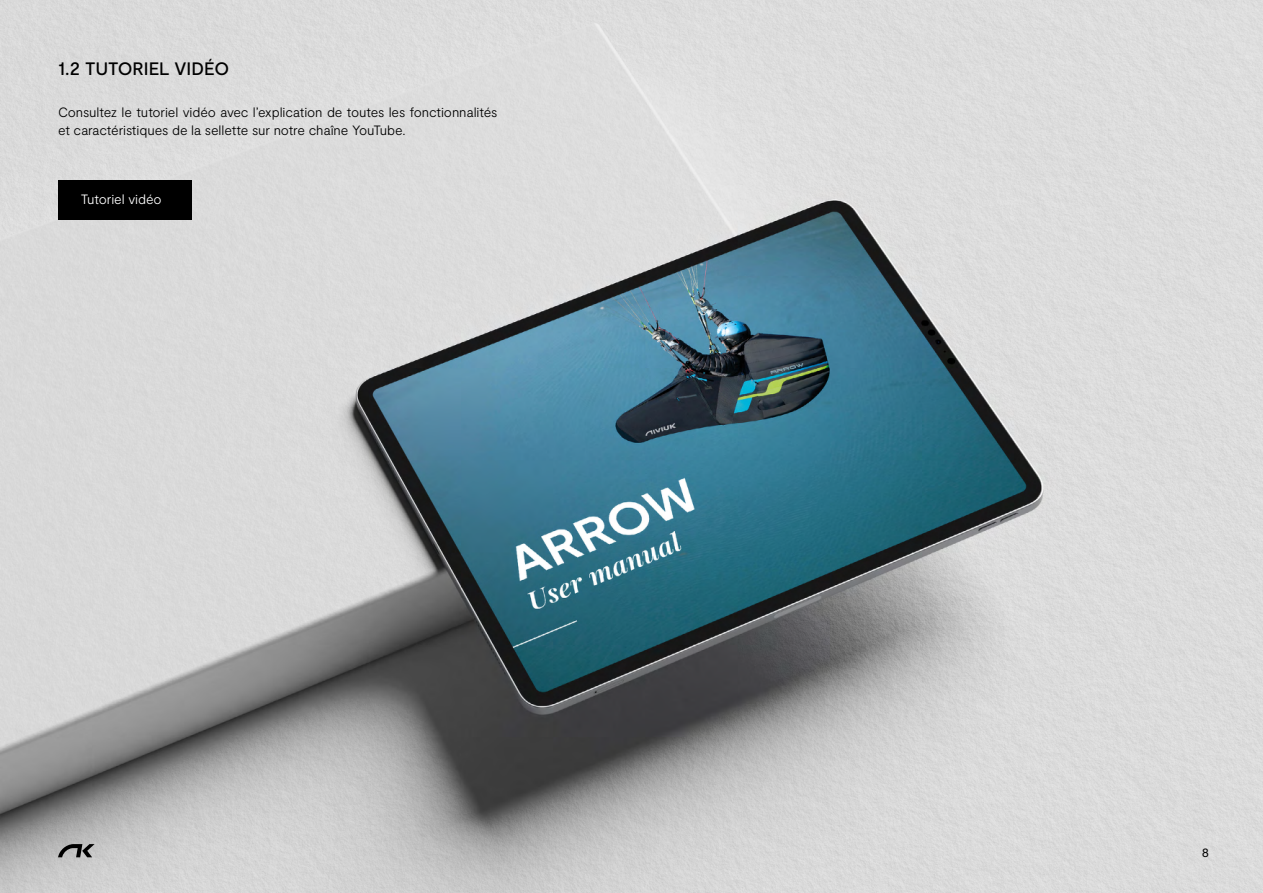
<style>
.page{position:relative;width:1263px;height:893px;background:#fff}
.page>*{position:absolute;margin:0;border:0;box-sizing:border-box;transform-origin:0 0}
.t1{font:500 18px "Moderat";color:#000}
.t2{font:300 13.5px/18px "Moderat";letter-spacing:-.01em;color:#000}
.t3{font:300 13.5px "Moderat";letter-spacing:-.01em;color:#fff}
.t4{font:12px "Helvetica Neue LT Std";color:#000}
</style>
<div class="page">
<img style="left:0;top:0;width:1263px;height:893px">
<div style="left:58px;top:180px;width:133px;height:40px;background:#000"></div>
<svg style="left:58px;top:844px;width:37px;height:13px"></svg>
<h1 class="t1" style="left:58px;top:58px;width:173px">1.2 TUTORIEL VIDÉO</h1>
<p class="t2" style="left:58px;top:104px;width:441px">Consultez le tutoriel vidéo avec l’explication de toutes les fonctionnalités et caractéristiques de la sellette sur notre chaîne YouTube.</p>
<p class="t3" style="left:81px;top:191px;width:82px">Tutoriel vidéo</p>
<p class="t4" style="left:1202px;top:845px;width:8px">8</p>
</div>
